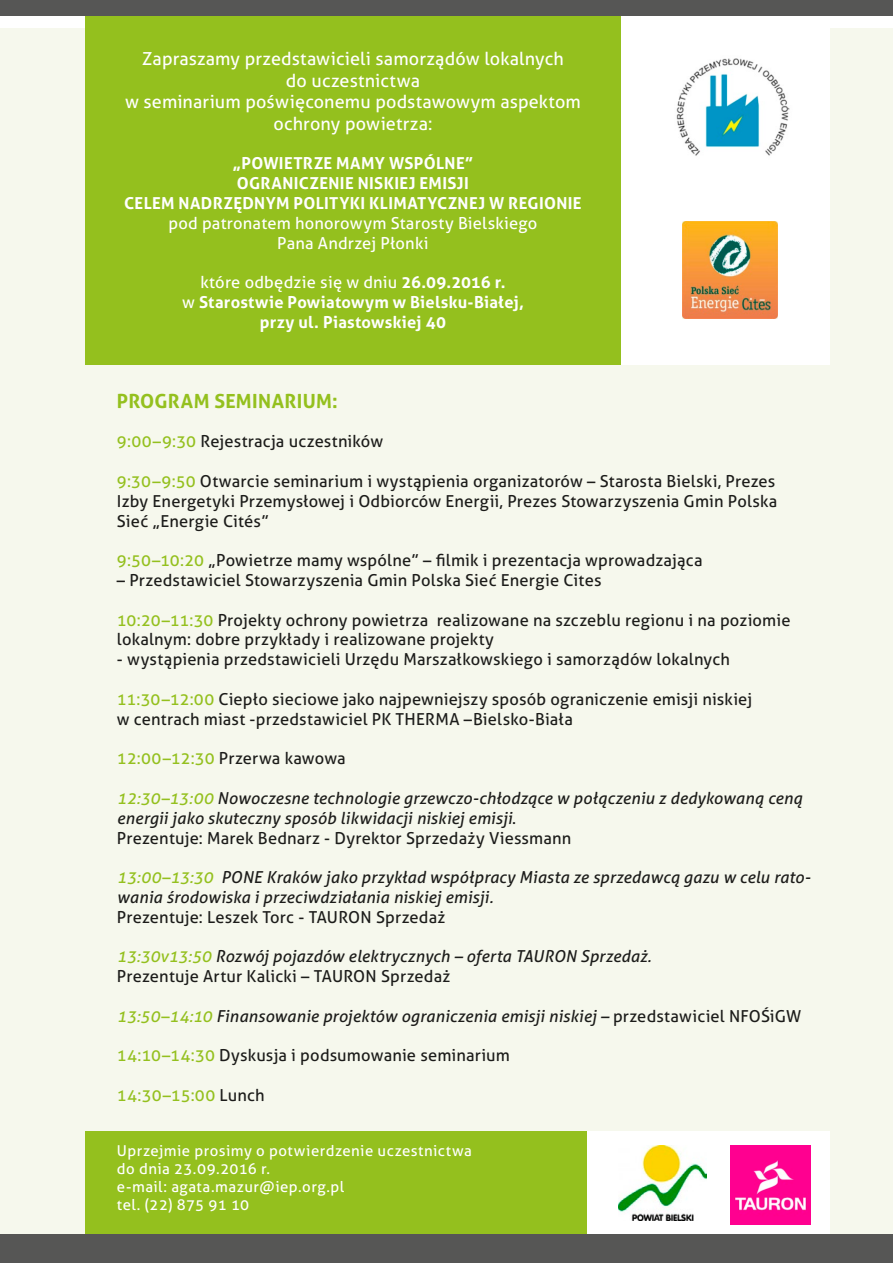
<style>
.page{position:relative;width:893px;height:1263px;background:#fff}
.page>*{position:absolute;margin:0;border:0;box-sizing:border-box;transform-origin:0 0}
.t1{font:700 19.5px "Aller";letter-spacing:.015em;color:#94c01e}
.t2{font:18px/21.6px "Aller";letter-spacing:.005em;color:#fff;text-align:center}
.t3{font:16.5px/19.8px "Aller";letter-spacing:.01em;color:#1c1c1a}
.t4{font:italic 16.5px/19.8px "Aller";letter-spacing:.005em;color:#1c1c1a}
.t5{font:700 16.5px/19.8px "Aller";letter-spacing:.02em;color:#fff;text-align:center}
.t6{font:16.5px/19.8px "Aller";letter-spacing:.01em;color:#fff;text-align:center}
.t7{font:16.5px "Aller";letter-spacing:.01em;color:#94c01e}
.t8{font:15px/18px "Aller";letter-spacing:.03em;color:#fff}
.s1{font-weight:400}
.s2{color:#94c01e}
.s3{font-style:normal;color:#94c01e}
.s4{font-style:normal}
.s5{color:#1c1c1a}
</style>
<div class="page">
<div style="left:0;top:29px;width:893px;height:1219px;background:#f6f8ed"></div>
<div style="left:85px;top:1131px;width:502px;height:103px;background:#94c01e"></div>
<div style="left:587px;top:1131px;width:242px;height:103px;background:#fff"></div>
<div style="left:85px;top:15px;width:536px;height:349px;background:#94c01e"></div>
<div style="left:621px;top:16px;width:208px;height:349px;background:#fff"></div>
<div style="left:0;top:0;width:893px;height:15px;background:#565655"></div>
<div style="left:0;top:1234px;width:893px;height:29px;background:#565655"></div>
<img style="left:619px;top:1145px;width:88px;height:75px">
<img style="left:731px;top:1145px;width:79px;height:79px">
<img style="left:676px;top:58px;width:114px;height:98px">
<img style="left:682px;top:221px;width:96px;height:98px">
<p class="t2" style="left:125px;top:48px;width:457px">Zapraszamy przedstawicieli samorządów lokalnych<br>do uczestnictwa<br>w seminarium poświęconemu podstawowym aspektom ochrony powietrza:</p>
<p class="t5" style="left:124px;top:153px;width:459px">„POWIETRZE MAMY WSPÓLNE”<br>OGRANICZENIE NISKIEJ EMISJI<br>CELEM NADRZĘDNYM POLITYKI KLIMATYCZNEJ W REGIONIE</p>
<p class="t6" style="left:168px;top:213px;width:370px">pod patronatem honorowym Starosty Bielskiego<br>Pana Andrzej Płonki</p>
<p class="t5" style="left:182px;top:272px;width:343px"><span class="s1">które odbędzie się w dniu</span> 26.09.2016 r.<br><span class="s1">w</span> Starostwie Powiatowym w Bielsku-Białej, przy ul. Piastowskiej 40</p>
<p class="t1" style="left:117px;top:389px;width:222px">PROGRAM SEMINARIUM:</p>
<p class="t3" style="left:117px;top:432px;width:268px"><span class="s2">9:00–9:30</span> Rejestracja uczestników</p>
<p class="t3" style="left:117px;top:471px;width:662px"><span class="s2">9:30–9:50</span> Otwarcie seminarium i wystąpienia organizatorów – Starosta Bielski, Prezes<br>Izby Energetyki Przemysłowej i Odbiorców Energii, Prezes Stowarzyszenia Gmin Polska<br>Sieć „Energie Cités”</p>
<p class="t3" style="left:117px;top:550px;width:587px"><span class="s2">9:50–10:20</span> „Powietrze mamy wspólne” – filmik i prezentacja wprowadzająca</p>
<p class="t3" style="left:117px;top:570px;width:486px">– Przedstawiciel Stowarzyszenia Gmin Polska Sieć Energie Cites</p>
<p class="t3" style="left:117px;top:610px;width:675px"><span class="s2">10:20–11:30</span> Projekty ochrony powietrza realizowane na szczeblu regionu i na poziomie lokalnym: dobre przykłady i realizowane projekty</p>
<p class="t3" style="left:117px;top:649px;width:614px">- wystąpienia przedstawicieli Urzędu Marszałkowskiego i samorządów lokalnych</p>
<p class="t3" style="left:117px;top:689px;width:637px"><span class="s2">11:30–12:00</span> Ciepło sieciowe jako najpewniejszy sposób ograniczenie emisji niskiej w centrach miast -przedstawiciel PK THERMA –Bielsko-Biała</p>
<p class="t3" style="left:117px;top:748px;width:230px"><span class="s2">12:00–12:30</span> Przerwa kawowa</p>
<p class="t4" style="left:117px;top:788px;width:687px"><span class="s2">12:30</span><span class="s3">–</span><span class="s2">13:00</span> Nowoczesne technologie grzewczo-chłodzące w połączeniu z dedykowaną ceną energii jako skuteczny sposób likwidacji niskiej emisji<span class="s4">.<br>Prezentuje: Marek Bednarz - Dyrektor Sprzedaży Viessmann</span></p>
<p class="t4" style="left:117px;top:867px;width:695px"><span class="s2">13:00</span><span class="s3">–</span><span class="s2">13:30</span> PONE Kraków jako przykład współpracy Miasta ze sprzedawcą gazu w celu rato&shy;wania środowiska i przeciwdziałania niskiej emisji.</p>
<p class="t3" style="left:117px;top:907px;width:330px">Prezentuje: Leszek Torc - TAURON Sprzedaż</p>
<p class="t4" style="left:117px;top:946px;width:536px"><span class="s2">13:30v13:50</span> Rozwój pojazdów elektrycznych – oferta TAURON Sprzedaż.<br><span class="s4">Prezentuje Artur Kalicki – TAURON Sprzedaż</span></p>
<p class="t4" style="left:117px;top:1006px;width:686px"><span class="s2">13:50</span><span class="s3">–</span><span class="s2">14:10</span> Finansowanie projektów ograniczenia emisji niskiej – <span class="s4">przedstawiciel NFOŚiGW</span></p>
<p class="t3" style="left:117px;top:1045px;width:395px"><span class="s2">14:10–14:30</span> Dyskusja i podsumowanie seminarium</p>
<p class="t7" style="left:117px;top:1085px;width:149px">14:30–15:00 <span class="s5">Lunch</span></p>
<p class="t8" style="left:117px;top:1142px;width:356px">Uprzejmie prosimy o potwierdzenie uczestnictwa do dnia 23.09.2016 r.<br>e-mail: agata.mazur@iep.org.pl<br>tel. (22) 875 91 10</p>
</div>
